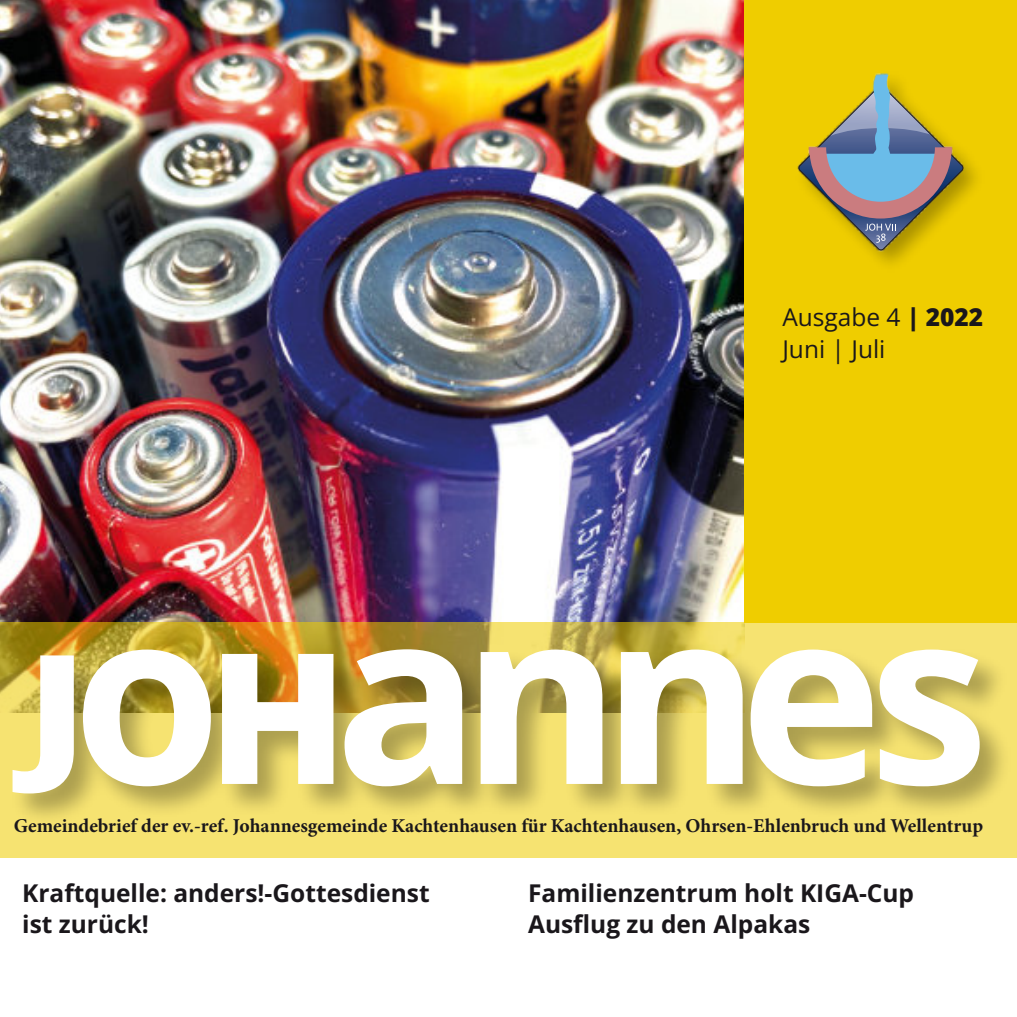
<style>
.page{position:relative;width:1017px;height:1017px;background:#fff}
.page>*{position:absolute;margin:0;border:0;box-sizing:border-box;transform-origin:0 0}
.t1{font:700 241.67px "Open Sans";letter-spacing:-.075em;color:#fff}
.t2{font:700 24.5px/31.5px "Open Sans";color:#1a171b}
.t3{font:24.5px/31.5px "Open Sans";color:#1a171b}
.t4{font:700 19.6px "Minion Pro";color:#1a171b}
.s1{font-weight:800}
.s2{font-weight:800;font-size:147.17px}
.s3{font-weight:800;font-size:182.17px}
</style>
<div class="page">
<img style="left:0;top:0;width:744px;height:623px">
<div style="left:744px;top:0;width:273px;height:623px;background:#efcd00"></div>
<div style="left:0;top:623px;width:1017px;height:235px;background:#efcd00;opacity:.56"></div>
<img style="left:12px;top:649px;width:999px;height:175px">
<img style="left:796px;top:73px;width:171px;height:184px">
<svg style="left:799px;top:75px;width:165px;height:176px"></svg>
<p class="t3" style="left:782px;top:301px;width:202px">Ausgabe 4 <span class="s1">| 2022<br></span>Juni | Juli</p>
<h1 class="t1" style="left:26px;top:526px;width:964px"><span class="s2">J</span>o<span class="s3">H</span>annes</h1>
<p class="t4" style="left:14px;top:818px;width:971px">Gemeindebrief der ev.-ref. Johannesgemeinde Kachtenhausen für Kachtenhausen, Ohrsen-Ehlenbruch und Wellentrup</p>
<p class="t2" style="left:22px;top:876px;width:409px">Kraftquelle: anders!-Gottesdienst ist zurück!</p>
<p class="t2" style="left:528px;top:876px;width:387px">Familienzentrum holt KIGA-Cup<br>Ausflug zu den Alpakas</p>
</div>
